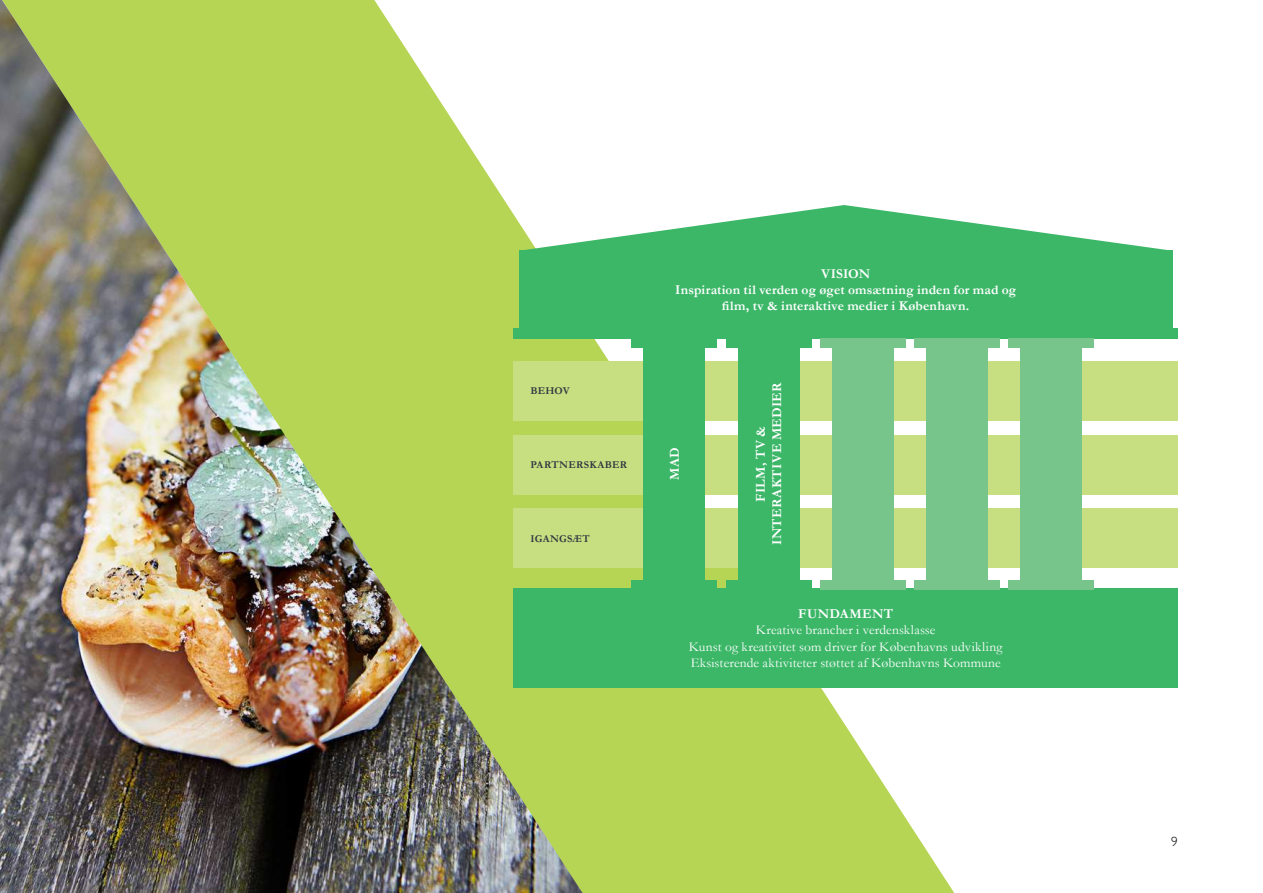
<style>
.page{position:relative;width:1263px;height:893px;background:#fff}
.page>*{position:absolute;margin:0;border:0;box-sizing:border-box;transform-origin:0 0}
.t1{font:13.5px/16.2px "Garamond";letter-spacing:.01em;color:#fff;text-align:center}
.t2{font:700 13.5px/16.2px "Garamond";letter-spacing:.015em;color:#fff;text-align:center}
.t3{font:300 13.5px "Gill Sans";color:#000}
.t4{font:700 10.5px "Garamond";letter-spacing:.02em;color:#343741}
</style>
<div class="page">
<svg style="left:582px;top:338px;width:372px;height:555px;fill:#b6d554"></svg>
<img style="left:0;top:0;width:582px;height:893px">
<div style="left:513px;top:361px;width:665px;height:60px;background:#c7de81"></div>
<div style="left:513px;top:435px;width:665px;height:60px;background:#c7de81"></div>
<div style="left:513px;top:509px;width:665px;height:59px;background:#c7de81"></div>
<div style="left:513px;top:588px;width:665px;height:100px;background:#3cb768"></div>
<div style="left:519px;top:250px;width:653px;height:78px;background:#3cb768"></div>
<svg style="left:519px;top:205px;width:648px;height:45px"></svg>
<div style="left:513px;top:328px;width:665px;height:10px;background:#3cb768"></div>
<div style="left:644px;top:348px;width:61px;height:232px;background:#3cb768"></div>
<div style="left:632px;top:338px;width:85px;height:10px;background:#3cb768"></div>
<div style="left:632px;top:580px;width:85px;height:9px;background:#3cb768"></div>
<div style="left:832px;top:348px;width:61px;height:232px;background:#77c58a"></div>
<div style="left:820px;top:338px;width:85px;height:10px;background:#77c58a"></div>
<div style="left:820px;top:580px;width:85px;height:9px;background:#77c58a"></div>
<div style="left:738px;top:348px;width:61px;height:232px;background:#3cb768"></div>
<div style="left:726px;top:338px;width:85px;height:10px;background:#3cb768"></div>
<div style="left:726px;top:580px;width:85px;height:9px;background:#3cb768"></div>
<div style="left:1021px;top:348px;width:61px;height:232px;background:#77c58a"></div>
<div style="left:1009px;top:338px;width:85px;height:10px;background:#77c58a"></div>
<div style="left:1009px;top:580px;width:85px;height:9px;background:#77c58a"></div>
<div style="left:926px;top:348px;width:62px;height:232px;background:#77c58a"></div>
<div style="left:914px;top:338px;width:85px;height:10px;background:#77c58a"></div>
<div style="left:914px;top:580px;width:85px;height:9px;background:#77c58a"></div>
<p class="t4" style="left:530px;top:387px;width:41px">BEHOV</p>
<p class="t4" style="left:530px;top:461px;width:98px">PARTNERSKABER</p>
<p class="t4" style="left:530px;top:535px;width:61px">IGANGSÆT</p>
<p class="t2" style="left:675px;top:267px;width:342px">VISION<br>Inspiration til verden og øget omsætning inden for mad og film, tv &amp; interaktive medier i København.</p>
<p class="t2" style="left:668px;top:480px;width:35px;rotate:-90deg">MAD</p>
<p class="t2" style="left:752px;top:545px;width:164px;rotate:-90deg">FILM, TV &amp;<br>INTERAKTIVE MEDIER</p>
<p class="t2" style="left:798px;top:607px;width:96px">FUNDAMENT</p>
<p class="t1" style="left:689px;top:624px;width:315px">Kreative brancher i verdensklasse<br>Kunst og kreativitet som driver for Københavns udvikling<br>Eksisterende aktiviteter støttet af Københavns Kommune</p>
<p class="t3" style="left:1171px;top:836px;width:8px">9</p>
</div>
